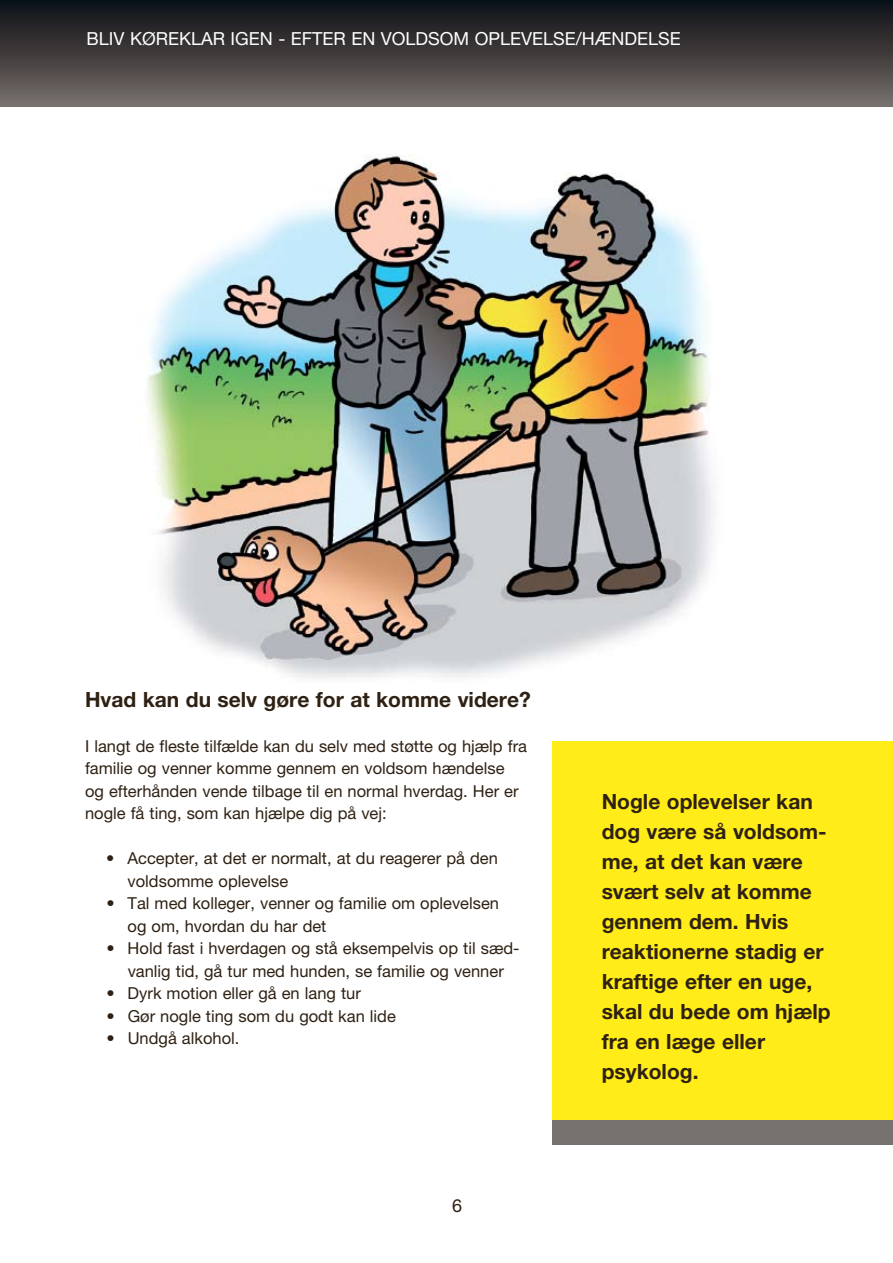
<style>
.page{position:relative;width:893px;height:1263px;background:#fff}
.page>*{position:absolute;margin:0;border:0;box-sizing:border-box;transform-origin:0 0}
.t1{font:700 21px/30px "Helvetica Neue LT Std";color:#2e2113}
.t2{font:18px "Helvetica Neue LT Std";color:#fff}
.t3{font:18px "Helvetica Neue LT Std";color:#2e2113}
.t4{font:16.5px/22.5px "Helvetica Neue LT Std";color:#2e2113}
</style>
<div class="page">
<div style="left:0;top:0;width:893px;height:106px;background:linear-gradient(to bottom,#0a0d13,#756d68)"></div>
<img style="left:147px;top:156px;width:567px;height:522px">
<div style="left:553px;top:741px;width:340px;height:403px;background:#ffec18"></div>
<div style="left:553px;top:1120px;width:340px;height:25px;background:#77716f"></div>
<p class="t2" style="left:87px;top:27px;width:596px">Bliv køreklar igen - efter en voldsom oplevelse/hændelse</p>
<p class="t1" style="left:85px;top:684px;width:447px">Hvad kan du selv gøre for at komme videre?</p>
<p class="t4" style="left:85px;top:734px;width:443px">I langt de fleste tilfælde kan du selv med støtte og hjælp fra familie og venner komme gennem en voldsom hændelse og efterhånden vende tilbage til en normal hverdag. H er er nogle få ting, som kan hjælpe dig på vej:</p>
<p class="t4" style="left:128px;top:847px;width:372px;text-indent:-21px">• Accepter, at det er normalt, at du reagerer på den voldsomme oplevelse</p>
<p class="t4" style="left:128px;top:892px;width:373px;text-indent:-21px">• Tal med kolleger, venner og familie om oplevelsen og om, hvordan du har det</p>
<p class="t4" style="left:106px;top:937px;width:415px;text-align:center">• Hold fast i hverdagen og stå eksempelvis op til sæd&shy;vanlig tid, gå tur med hunden, se familie og venner</p>
<p class="t4" style="left:106px;top:982px;width:256px">• Dyrk motion eller gå en lang tur</p>
<p class="t4" style="left:106px;top:1004px;width:291px">• Gør nogle ting som du godt kan lide</p>
<p class="t4" style="left:106px;top:1027px;width:134px">• Undgå alkohol.</p>
<p class="t3" style="left:452px;top:1195px;width:12px">6</p>
<p class="t1" style="left:602px;top:786px;width:231px">Nogle oplevelser kan dog være så voldsom&shy;me, at det kan være svært selv at komme gennem dem. Hvis reaktionerne stadig er kraftige efter en uge, skal du bede om hjælp fra en læge eller psykolog.</p>
</div>
